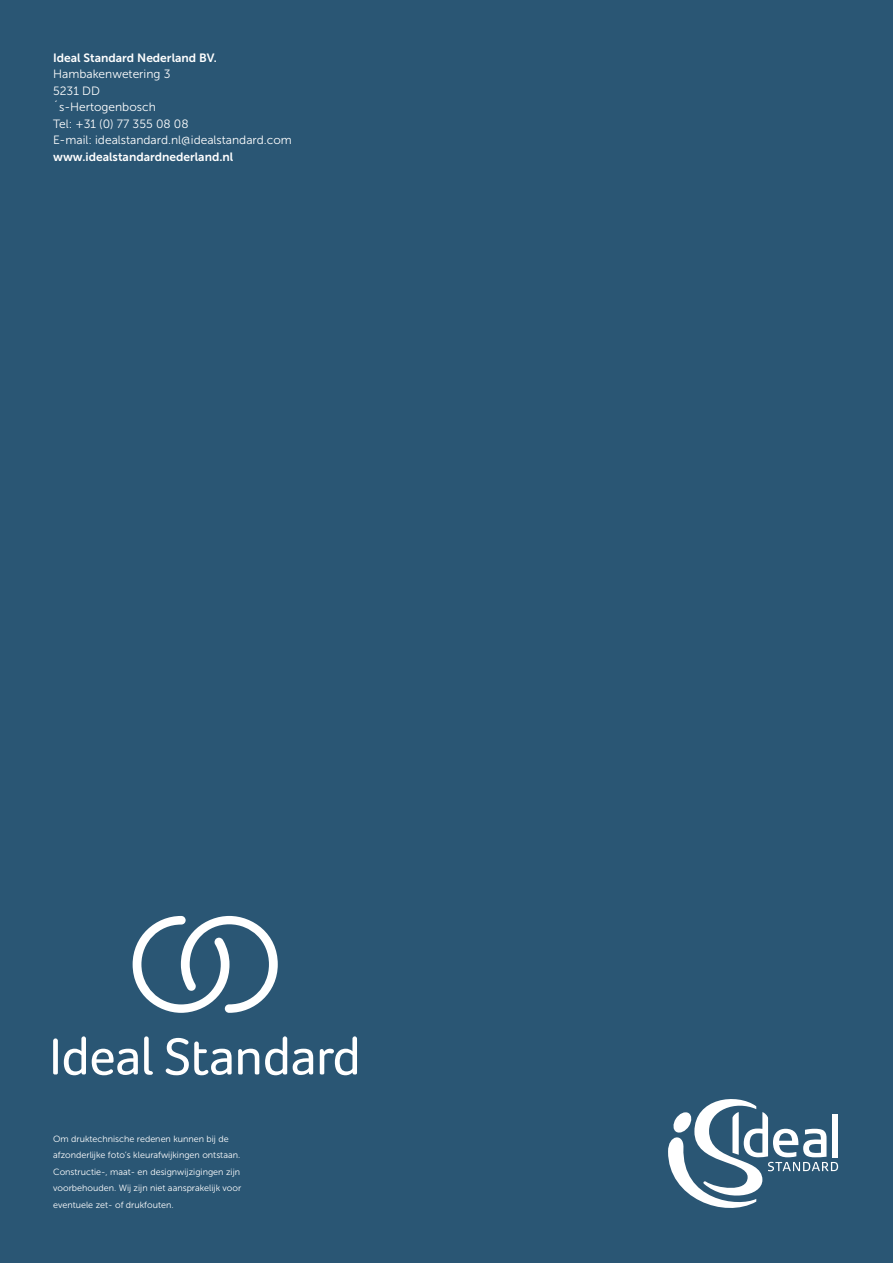
<style>
.page{position:relative;width:893px;height:1263px;background:#2a5674}
.page>*{position:absolute;margin:0;border:0;box-sizing:border-box;transform-origin:0 0}
.t1{font:12px/16.5px "Museo Sans 300";color:#fff}
.t2{font:12px "Museo Sans 700";color:#fff}
.t3{font:9px/16.5px "Museo Sans 300";color:#fff}
</style>
<div class="page">
<svg style="left:668px;top:1099px;width:170px;height:109px"></svg>
<svg style="left:64px;top:1036px;width:22px;height:39px"></svg>
<svg style="left:53px;top:1038px;width:5px;height:36px"></svg>
<svg style="left:92px;top:1049px;width:46px;height:26px"></svg>
<svg style="left:238px;top:1049px;width:21px;height:25px"></svg>
<svg style="left:265px;top:1036px;width:22px;height:39px"></svg>
<svg style="left:293px;top:1049px;width:20px;height:26px"></svg>
<svg style="left:166px;top:1038px;width:66px;height:37px"></svg>
<svg style="left:320px;top:1036px;width:37px;height:39px"></svg>
<svg style="left:144px;top:1036px;width:9px;height:39px"></svg>
<svg style="left:133px;top:916px;width:145px;height:97px"></svg>
<h1 class="t2" style="left:53px;top:51px;width:165px">Ideal Standard Nederland BV.</h1>
<h1 class="t1" style="left:53px;top:66px;width:240px">Hambakenwetering 3<br>5231 DD<br>´s-Hertogenbosch<br>Tel: +31 (0) 77 355 08 08<br>E-mail: idealstandard.nl@idealstandard.com</h1>
<h1 class="t2" style="left:53px;top:150px;width:182px">www.idealstandardnederland.nl</h1>
<p class="t3" style="left:53px;top:1131px;width:190px">Om druktechnische redenen kunnen bij de afzonderlijke foto‘s kleurafwijkingen ontstaan.<br>Constructie-, maat- en designwijzigingen zijn voorbehouden. Wij zijn niet aansprakelijk voor eventuele zet- of drukfouten.</p>
</div>
